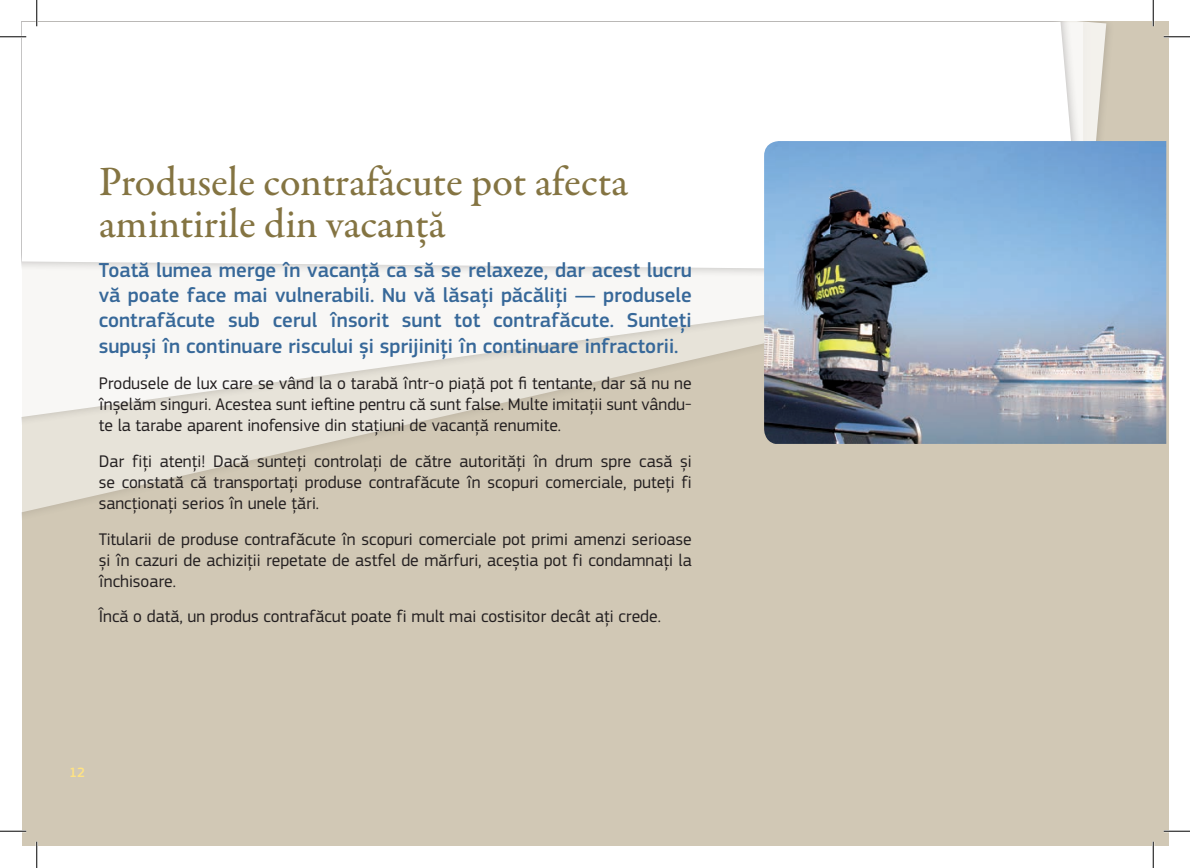
<style>
.page{position:relative;width:1190px;height:868px;background:#fff}
.page>*{position:absolute;margin:0;border:0;box-sizing:border-box;transform-origin:0 0}
.t1{font:500 42px/42px "Garamond Premr Pro";color:#847442}
.t2{font:500 21px/25.2px "EC Square Sans Pro";color:#376899;text-align:justify}
.t3{font:17.5px/21px "EC Square Sans Pro";color:#231f20;text-align:justify}
.t4{font:500 14px "EC Square Sans Pro";color:#ffe383}
</style>
<div class="page">
<div style="left:22px;top:22px;width:1146px;height:823px;background:#d1c8b5"></div>
<svg style="left:22px;top:433px;width:353px;height:81px"></svg>
<svg style="left:22px;top:22px;width:1084px;height:402px;background:#edeae3"></svg>
<div style="left:22px;top:22px;width:1070px;height:259px;background:#f8f7f5"></div>
<div style="left:22px;top:22px;width:1054px;height:249px;background:#fff"></div>
<img style="left:764px;top:141px;width:402px;height:303px">
<hr style="left:0;top:36px;width:26px;height:2px;background:#fff">
<hr style="left:1163px;top:36px;width:27px;height:2px;background:#fff">
<hr style="left:0;top:829px;width:26px;height:3px;background:#fff">
<hr style="left:1163px;top:829px;width:27px;height:3px;background:#fff">
<hr style="left:36px;top:0;width:2px;height:26px;background:#fff">
<hr style="left:36px;top:841px;width:2px;height:26px;background:#fff">
<hr style="left:1152px;top:0;width:2px;height:26px;background:#fff">
<hr style="left:1152px;top:841px;width:2px;height:26px;background:#fff">
<svg style="left:0;top:36px;width:26px;height:1px"></svg>
<svg style="left:1163px;top:36px;width:27px;height:1px"></svg>
<svg style="left:0;top:830px;width:26px;height:1px"></svg>
<svg style="left:1163px;top:830px;width:27px;height:1px"></svg>
<svg style="left:36px;top:0;width:1px;height:26px"></svg>
<svg style="left:36px;top:841px;width:1px;height:26px"></svg>
<svg style="left:1153px;top:0;width:1px;height:26px"></svg>
<svg style="left:1153px;top:841px;width:1px;height:26px"></svg>
<h1 class="t1" style="left:99px;top:161px;width:531px">Produsele contrafăcute pot afecta amintirile din vacanță</h1>
<p class="t2" style="left:99px;top:258px;width:594px">Toată lumea merge în vacanță ca să se relaxeze, dar acest lucru vă poate face mai vulnerabili. Nu vă lăsați păcăliți — produsele contrafăcute sub cerul însorit sunt tot contrafăcute. Sunteți supuși în continuare riscului și sprijiniți în continuare infractorii.</p>
<p class="t3" style="left:99px;top:372px;width:594px">Produsele de lux care se vând la o tarabă într-o piață pot fi tentante, dar să nu ne înșelăm singuri. Acestea sunt ieftine pentru că sunt false. Multe imitații sunt vându&shy;te la tarabe aparent inofensive din stațiuni de vacanță renumite.</p>
<p class="t3" style="left:99px;top:450px;width:594px">Dar fiți atenți! Dacă sunteți controlați de către autorități în drum spre casă și se constată că transportați produse contrafăcute în scopuri comerciale, puteți fi sancționați serios în unele țări.</p>
<p class="t3" style="left:99px;top:528px;width:594px">Titularii de produse contrafăcute în scopuri comerciale pot primi amenzi serioase și în cazuri de achiziții repetate de astfel de mărfuri, aceștia pot fi condamnați la închisoare.</p>
<p class="t3" style="left:99px;top:606px;width:564px">Încă o dată, un produs contrafăcut poate fi mult mai costisitor decât ați crede.</p>
<p class="t4" style="left:69px;top:763px;width:18px">12</p>
</div>
